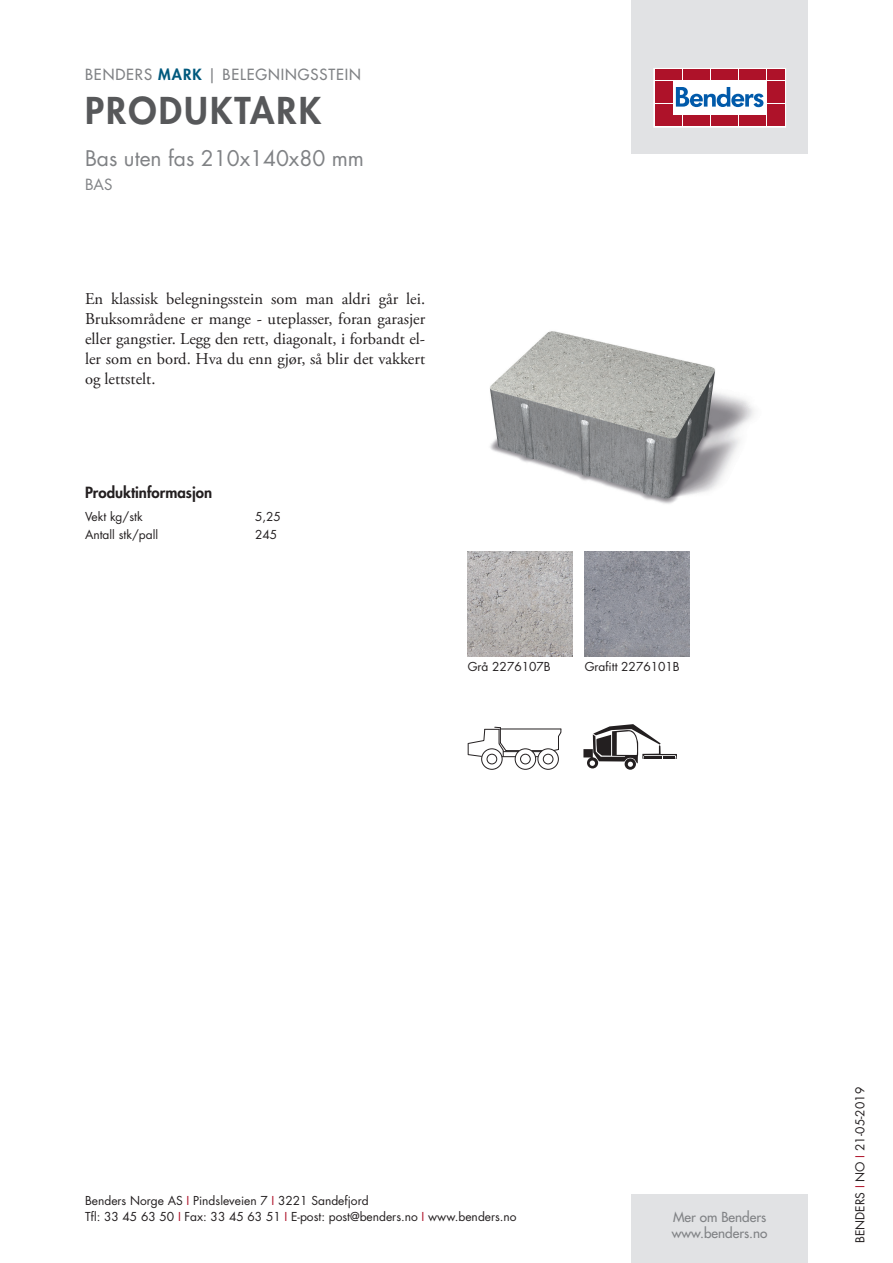
<style>
.page{position:relative;width:893px;height:1263px;background:#fff}
.page>*{position:absolute;margin:0;border:0;box-sizing:border-box;transform-origin:0 0}
.t1{font:800 36px "Futura Std";letter-spacing:.06em;color:#57585a}
.t2{font:21px "Futura Std";color:#808285}
.t3{font:16.5px/19.8px "Adobe Garamond Pro";color:#231f20;text-align:justify}
.t4{font:500 15px "Futura Std";letter-spacing:.06em;color:#808285}
.t5{font:800 15px "Futura Std";color:#231f20}
.t6{font:15px "Futura Std";color:#808285}
.t7{font:500 13.5px/16.2px "Futura Std";color:#808285}
.t8{font:12px/16.5px "Futura Std";color:#231f20}
.s1{font-weight:800;color:#00597d}
.s2{color:#ae1229}
</style>
<div class="page">
<div style="left:631px;top:0;width:177px;height:153px;background:#e1e2e4"></div>
<div style="left:631px;top:1195px;width:177px;height:68px;background:#e1e2e4"></div>
<svg style="left:656px;top:70px;width:128px;height:55px;background:#ebc6cb"></svg>
<div style="left:654px;top:68px;width:132px;height:59px;border:1px solid #fff"></div>
<div style="left:655px;top:70px;width:8px;height:10px;background:#ae1229"></div>
<div style="left:664px;top:70px;width:8px;height:10px;background:#ae1229"></div>
<div style="left:655px;top:81px;width:8px;height:10px;background:#ae1229"></div>
<div style="left:664px;top:81px;width:8px;height:10px;background:#ae1229"></div>
<div style="left:655px;top:93px;width:8px;height:10px;background:#ae1229"></div>
<div style="left:664px;top:93px;width:8px;height:10px;background:#ae1229"></div>
<div style="left:655px;top:104px;width:8px;height:11px;background:#ae1229"></div>
<div style="left:664px;top:104px;width:8px;height:11px;background:#ae1229"></div>
<div style="left:655px;top:116px;width:8px;height:10px;background:#ae1229"></div>
<div style="left:664px;top:116px;width:8px;height:10px;background:#ae1229"></div>
<div style="left:674px;top:70px;width:8px;height:10px;background:#ae1229"></div>
<div style="left:683px;top:70px;width:8px;height:10px;background:#ae1229"></div>
<div style="left:692px;top:70px;width:8px;height:10px;background:#ae1229"></div>
<div style="left:702px;top:70px;width:8px;height:10px;background:#ae1229"></div>
<div style="left:711px;top:70px;width:8px;height:10px;background:#ae1229"></div>
<div style="left:720px;top:70px;width:8px;height:10px;background:#ae1229"></div>
<div style="left:730px;top:70px;width:8px;height:10px;background:#ae1229"></div>
<div style="left:739px;top:70px;width:8px;height:10px;background:#ae1229"></div>
<div style="left:748px;top:70px;width:8px;height:10px;background:#ae1229"></div>
<div style="left:758px;top:70px;width:8px;height:10px;background:#ae1229"></div>
<div style="left:674px;top:116px;width:8px;height:10px;background:#ae1229"></div>
<div style="left:683px;top:116px;width:8px;height:10px;background:#ae1229"></div>
<div style="left:692px;top:116px;width:8px;height:10px;background:#ae1229"></div>
<div style="left:702px;top:116px;width:8px;height:10px;background:#ae1229"></div>
<div style="left:711px;top:116px;width:8px;height:10px;background:#ae1229"></div>
<div style="left:720px;top:116px;width:8px;height:10px;background:#ae1229"></div>
<div style="left:730px;top:116px;width:8px;height:10px;background:#ae1229"></div>
<div style="left:739px;top:116px;width:8px;height:10px;background:#ae1229"></div>
<div style="left:748px;top:116px;width:8px;height:10px;background:#ae1229"></div>
<div style="left:758px;top:116px;width:8px;height:10px;background:#ae1229"></div>
<div style="left:767px;top:70px;width:8px;height:10px;background:#ae1229"></div>
<div style="left:776px;top:70px;width:8px;height:10px;background:#ae1229"></div>
<div style="left:767px;top:81px;width:8px;height:10px;background:#ae1229"></div>
<div style="left:776px;top:81px;width:8px;height:10px;background:#ae1229"></div>
<div style="left:767px;top:93px;width:8px;height:10px;background:#ae1229"></div>
<div style="left:776px;top:93px;width:8px;height:10px;background:#ae1229"></div>
<div style="left:767px;top:104px;width:8px;height:11px;background:#ae1229"></div>
<div style="left:776px;top:104px;width:8px;height:11px;background:#ae1229"></div>
<div style="left:767px;top:116px;width:8px;height:10px;background:#ae1229"></div>
<div style="left:776px;top:116px;width:8px;height:10px;background:#ae1229"></div>
<svg style="left:676px;top:87px;width:87px;height:20px;background:#8ab3d7"></svg>
<img style="left:490px;top:331px;width:264px;height:173px">
<img style="left:468px;top:552px;width:105px;height:105px">
<img style="left:585px;top:552px;width:105px;height:105px">
<div style="left:537px;top:748px;width:22px;height:22px;border:1px solid #231f20;border-radius:50%"></div>
<div style="left:515px;top:748px;width:21px;height:22px;border:1px solid #231f20;border-radius:50%"></div>
<div style="left:481px;top:748px;width:22px;height:22px;border:1px solid #231f20;border-radius:50%"></div>
<svg style="left:468px;top:727px;width:93px;height:38px"></svg>
<svg style="left:625px;top:758px;width:11px;height:12px"></svg>
<svg style="left:583px;top:724px;width:94px;height:44px"></svg>
<p class="t4" style="left:85px;top:65px;width:277px">BENDERS <span class="s1">MARK</span> | BELEGNINGSSTEIN</p>
<h1 class="t1" style="left:85px;top:87px;width:238px">PRODUKTARK</h1>
<p class="t2" style="left:85px;top:144px;width:280px">Bas uten fas 210x140x80 mm</p>
<p class="t6" style="left:85px;top:175px;width:29px">BAS</p>
<p class="t3" style="left:85px;top:290px;width:342px">En klassisk belegningsstein som man aldri går lei.<br>Bruksområdene er mange - uteplasser, foran garasjer eller gangstier. Legg den rett, diagonalt, i forbandt el&shy;ler som en bord. Hva du enn gjør, så blir det vakkert og lettstelt.</p>
<p class="t5" style="left:85px;top:483px;width:129px">Produktinformasjon</p>
<p class="t8" style="left:85px;top:508px;width:59px">Vekt kg/stk</p>
<p class="t8" style="left:255px;top:508px;width:27px">5,25</p>
<p class="t8" style="left:85px;top:527px;width:75px">Antall stk/pall</p>
<p class="t8" style="left:255px;top:527px;width:24px">245</p>
<p class="t8" style="left:468px;top:659px;width:85px">Grå 2276107B</p>
<p class="t8" style="left:585px;top:659px;width:97px">Grafitt 2276101B</p>
<p class="t8" style="left:85px;top:1192px;width:433px">Benders Norge AS <span class="s2">I</span> Pindsleveien 7 <span class="s2">I</span> 3221 Sandefjord<br>Tfl: 33 45 63 50 <span class="s2">I</span> Fax: 33 45 63 51 <span class="s2">I</span> E-post: post@benders.no <span class="s2">I</span> www.benders.no</p>
<p class="t7" style="left:672px;top:1209px;width:97px">Mer om Benders www.benders.no</p>
<p class="t8" style="left:852px;top:1243px;width:157px;rotate:-90deg">BENDERS <span class="s2">I</span> NO <span class="s2">I</span> 21-05-2019</p>
</div>
